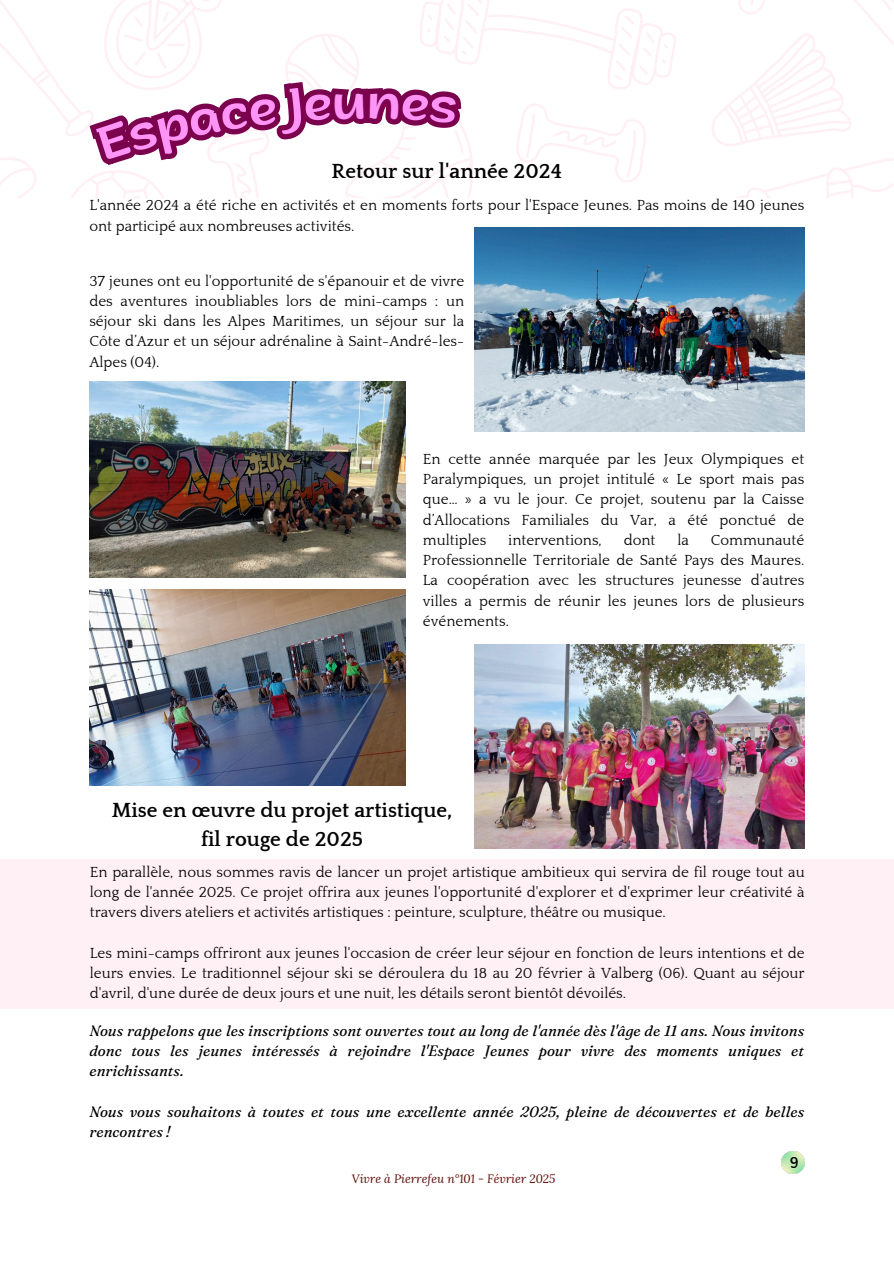
<style>
.page{position:relative;width:894px;height:1264px;background:#fff}
.page>*{position:absolute;margin:0;border:0;box-sizing:border-box;transform-origin:0 0}
.t1{font:700 21px/29.2px "Quattrocento";color:#000;text-align:center}
.t2{font:700 16.35px "Quattrocento";color:#000}
.t3{font:15px/20.2px "Quattrocento";color:#000;text-align:justify}
.t4{font:italic 15px/20.2px "Fraunces 9 pt";color:#000;text-align:justify}
.t5{font:italic 12px "Lora";color:#5b0905}
</style>
<div class="page">
<img style="left:781px;top:1151px;width:22px;height:22px">
<img style="left:474px;top:270px;width:330px;height:162px">
<img style="left:89px;top:382px;width:317px;height:196px">
<img style="left:89px;top:589px;width:317px;height:196px">
<img style="left:474px;top:644px;width:330px;height:204px">
<div style="left:0;top:859px;width:893px;height:150px;background:#fff0f6"></div>
<svg style="left:0;top:0;width:893px;height:270px"></svg>
<p class="t1" style="left:331px;top:157px;width:232px">Retour sur l'année 2024</p>
<h2 class="t3" style="left:89px;top:196px;width:716px">L'année 2024 a été riche en activités et en moments forts pour l'Espace Jeunes. Pas moins de 140 jeunes ont participé aux nombreuses activités.</h2>
<p class="t3" style="left:89px;top:271px;width:376px">37 jeunes ont eu l'opportunité de s'épanouir et de vivre des aventures inoubliables lors de mini-camps : un séjour ski dans les Alpes Maritimes, un séjour sur la Côte d’Azur et un séjour adrénaline à Saint-André-les-Alpes (04).</p>
<p class="t3" style="left:423px;top:449px;width:383px">En cette année marquée par les Jeux Olympiques et Paralympiques, un projet intitulé « Le sport mais pas que… » a vu le jour. Ce projet, soutenu par la Caisse d’Allocations Familiales du Var, a été ponctué de multiples</p>
<p class="t3" style="left:508px;top:530px;width:95px">interventions,</p>
<p class="t3" style="left:623px;top:530px;width:33px">dont</p>
<p class="t3" style="left:677px;top:530px;width:13px">la</p>
<p class="t3" style="left:423px;top:530px;width:383px;text-indent:288px">Communauté Professionnelle Territoriale de Santé Pays des Maures.<br>La coopération avec les structures jeunesse d’autres villes a permis de réunir les jeunes lors de plusieurs événements.</p>
<h1 class="t1" style="left:112px;top:796px;width:342px">Mise en œuvre du projet artistique, fil rouge de 2025</h1>
<h3 class="t3" style="left:90px;top:862px;width:716px">En parallèle, nous sommes ravis de lancer un projet artistique ambitieux qui servira de fil rouge tout au long de l'année 2025. Ce projet offrira aux jeunes l'opportunité d'explorer et d'exprimer leur créativité à travers divers ateliers et activités artistiques : peinture, sculpture, théâtre ou musique.</h3>
<p class="t3" style="left:90px;top:943px;width:716px">Les mini-camps offriront aux jeunes l'occasion de créer leur séjour en fonction de leurs intentions et de leurs envies. Le traditionnel séjour ski se déroulera du 18 au 20 février à Valberg (06). Quant au séjour d'avril, d'une durée de deux jours et une nuit, les détails seront bientôt dévoilés.</p>
<p class="t4" style="left:89px;top:1020px;width:716px">Nous rappelons que les inscriptions sont ouvertes tout au long de l'année dès l'âge de 11 ans. Nous invitons donc tous les jeunes intéressés à rejoindre l'Espace Jeunes pour vivre des moments uniques et enrichissants.</p>
<p class="t4" style="left:89px;top:1101px;width:716px">Nous vous souhaitons à toutes et tous une excellente année 2025, pleine de découvertes et de belles rencontres !</p>
<p class="t5" style="left:351px;top:1170px;width:205px">Vivre à Pierrefeu n°101 - Février 2025</p>
<h1 class="t2" style="left:789px;top:1153px;width:11px">9</h1>
</div>
